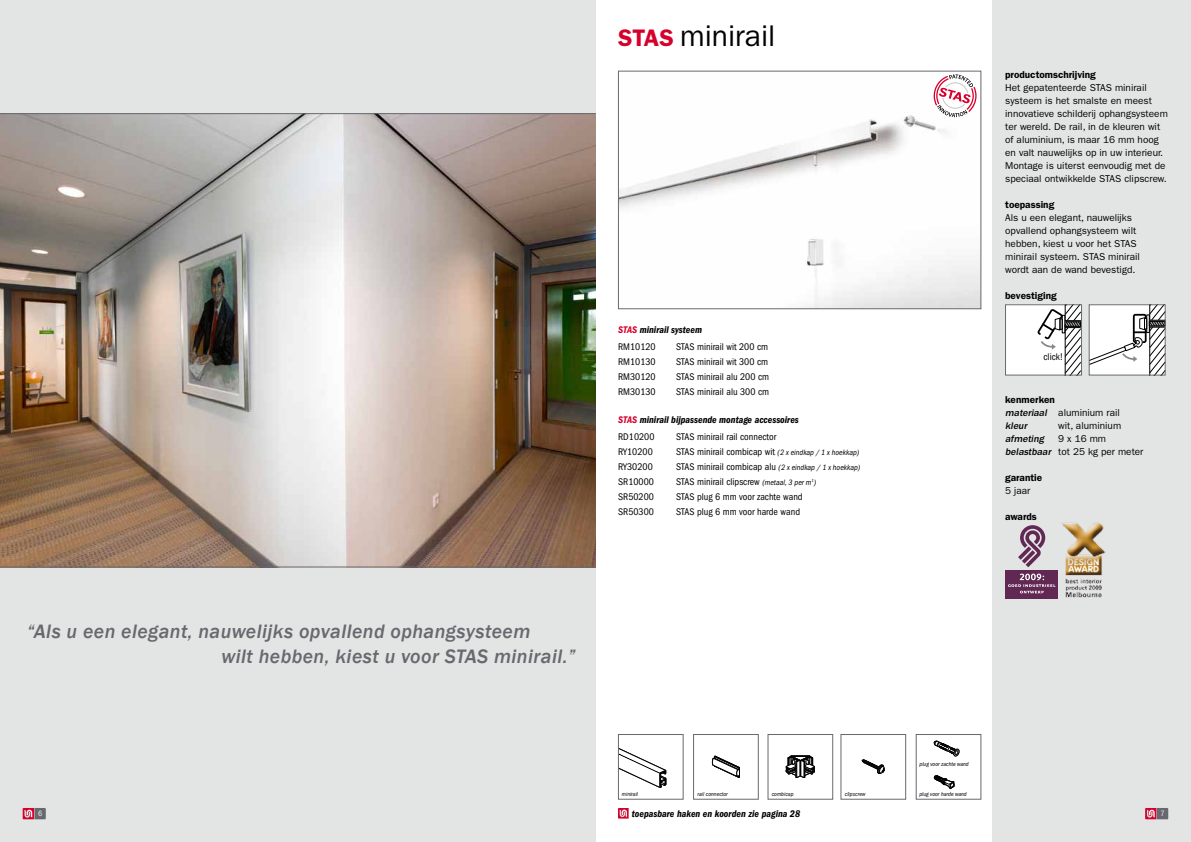
<style>
.page{position:relative;width:1191px;height:842px;background:#fff}
.page>*{position:absolute;margin:0;border:0;box-sizing:border-box;transform-origin:0 0}
.t1{font:30px "ITC Franklin Gothic Std";color:#000}
.t2{font:italic 500 20px/25px "Franklin Gothic";letter-spacing:.02em;color:#68696e}
.t3{font:10px/13px "ITC Franklin Gothic Std";color:#000}
.t4{font:condensed 10px "ITC Franklin Gothic Std";color:#000}
.t5{font:10px "ITC Franklin Gothic Std Dm Cd It";color:#000}
.t6{font:600 10px "ITC Franklin Gothic Std";color:#000}
.t7{font:italic 500 10px/13px "ITC Franklin Gothic Std";color:#000}
.t8{font:condensed 8px "ITC Franklin Gothic Std";color:#f2f2f3}
.t9{font:italic condensed 6px "ITC Franklin Gothic Std";color:#000}
.s1{font-weight:600;font-size:24px;color:#d6002d}
.s2{color:#d6002d}
.s3{font-style:italic;font-size:8px}
.s4{font-weight:600;font-style:normal}
.s5{font-weight:400;font-style:normal}
.s6{font-weight:500;font-style:italic}
</style>
<div class="page">
<div style="left:0;top:0;width:595px;height:842px;background:#e3e4e4"></div>
<hr style="left:0;top:567px;width:595px;height:1px;background:#68696e">
<img style="left:620px;top:91px;width:359px;height:216px">
<div style="left:618px;top:71px;width:363px;height:238px;border:1px solid #68696e"></div>
<div style="left:992px;top:0;width:199px;height:842px;background:#e3e4e4"></div>
<img style="left:0;top:114px;width:595px;height:453px">
<hr style="left:0;top:113px;width:595px;height:1px;background:#68696e">
<img style="left:1061px;top:523px;width:45px;height:75px">
<div style="left:1005px;top:570px;width:52px;height:29px;background:#622854"></div>
<svg style="left:1018px;top:525px;width:27px;height:42px"></svg>
<svg style="left:1008px;top:573px;width:47px;height:20px"></svg>
<svg style="left:1091px;top:307px;width:72px;height:66px;background:#ddd"></svg>
<div style="left:1089px;top:305px;width:76px;height:70px;border:1px solid #68696e"></div>
<div style="left:1005px;top:305px;width:76px;height:70px;background:#fff"></div>
<svg style="left:1037px;top:307px;width:42px;height:66px"></svg>
<div style="left:1005px;top:305px;width:76px;height:70px;border:1px solid #68696e"></div>
<svg style="left:933px;top:74px;width:43px;height:43px"></svg>
<svg style="left:618px;top:808px;width:10px;height:11px"></svg>
<svg style="left:620px;top:748px;width:46px;height:39px"></svg>
<div style="left:618px;top:734px;width:65px;height:65px;border:1px solid #68696e"></div>
<svg style="left:712px;top:756px;width:28px;height:22px"></svg>
<div style="left:693px;top:734px;width:65px;height:65px;border:1px solid #68696e"></div>
<svg style="left:786px;top:756px;width:29px;height:22px"></svg>
<div style="left:768px;top:734px;width:65px;height:65px;border:1px solid #68696e"></div>
<svg style="left:862px;top:759px;width:22px;height:15px"></svg>
<svg style="left:934px;top:775px;width:20px;height:14px"></svg>
<div style="left:916px;top:734px;width:65px;height:65px;border:1px solid #68696e"></div>
<svg style="left:933px;top:740px;width:26px;height:17px"></svg>
<svg style="left:23px;top:808px;width:23px;height:11px"></svg>
<svg style="left:1145px;top:808px;width:23px;height:11px"></svg>
<h2 class="t2" style="left:221px;top:619px;width:355px;text-indent:-194px">“Als u een elegant, nauwelijks opvallend ophangsysteem<br>wilt hebben, kiest u voor STAS minirail.”</h2>
<h1 class="t1" style="left:618px;top:18px;width:159px"><span class="s1">STAS</span> minirail</h1>
<p class="t5" style="left:618px;top:324px;width:85px"><span class="s2">STAS</span> minirail systeem</p>
<p class="t4" style="left:618px;top:341px;width:39px">RM10120</p>
<p class="t4" style="left:676px;top:341px;width:93px">STAS minirail wit 200 cm</p>
<p class="t4" style="left:618px;top:356px;width:39px">RM10130</p>
<p class="t4" style="left:676px;top:356px;width:93px">STAS minirail wit 300 cm</p>
<p class="t4" style="left:618px;top:371px;width:39px">RM30120</p>
<p class="t4" style="left:676px;top:371px;width:94px">STAS minirail alu 200 cm</p>
<p class="t4" style="left:618px;top:386px;width:39px">RM30130</p>
<p class="t4" style="left:676px;top:386px;width:94px">STAS minirail alu 300 cm</p>
<p class="t4" style="left:618px;top:431px;width:38px">RD10200</p>
<p class="t4" style="left:676px;top:431px;width:102px">STAS minirail rail connector</p>
<p class="t4" style="left:618px;top:446px;width:36px">RY10200</p>
<p class="t4" style="left:676px;top:446px;width:185px">STAS minirail combicap wit <span class="s3">(2 x eindkap / 1 x hoekkap)</span></p>
<p class="t4" style="left:618px;top:461px;width:36px">RY30200</p>
<p class="t4" style="left:676px;top:461px;width:186px">STAS minirail combicap alu <span class="s3">(2 x eindkap / 1 x hoekkap)</span></p>
<p class="t4" style="left:618px;top:476px;width:37px">SR10000</p>
<p class="t4" style="left:676px;top:476px;width:142px">STAS minirail clipscrew <span class="s3">(metaal, 3 per m</span><sup>1</sup><span class="s3">)</span></p>
<p class="t4" style="left:618px;top:491px;width:37px">SR50200</p>
<p class="t4" style="left:676px;top:491px;width:128px">STAS plug 6 mm voor zachte wand</p>
<p class="t4" style="left:618px;top:506px;width:37px">SR50300</p>
<p class="t4" style="left:676px;top:506px;width:125px">STAS plug 6 mm voor harde wand</p>
<p class="t5" style="left:618px;top:414px;width:182px"><span class="s2">STAS</span> minirail bijpassende montage accessoires</p>
<p class="t6" style="left:1005px;top:68px;width:92px">productomschrijving</p>
<p class="t3" style="left:1005px;top:81px;width:164px">Het gepatenteerde STAS minirail systeem is het smalste en meest innovatieve schilderij ophangsysteem ter wereld. De rail, in de kleuren wit of aluminium, is maar 16 mm hoog en valt nauwelijks op in uw interieur.<br>Montage is uiterst eenvoudig met de speciaal ontwikkelde STAS clipscrew.</p>
<p class="t6" style="left:1005px;top:198px;width:50px">toepassing</p>
<p class="t3" style="left:1005px;top:211px;width:136px">Als u een elegant, nauwelijks opvallend ophangsysteem wilt hebben, kiest u voor het STAS minirail systeem. STAS minirail wordt aan de wand bevestigd.</p>
<p class="t6" style="left:1005px;top:289px;width:53px">bevestiging</p>
<p class="t4" style="left:1043px;top:351px;width:21px">click!</p>
<p class="t7" style="left:1005px;top:393px;width:116px"><span class="s4">kenmerken<br></span>materiaal <span class="s5">aluminium rail </span>kleur</p>
<p class="t3" style="left:1005px;top:419px;width:140px;text-indent:53px">wit, aluminium <span class="s6">afmeting</span> 9 x 1 6 m m <span class="s6">belastbaar</span> tot 25 kg per meter</p>
<p class="t6" style="left:1005px;top:471px;width:38px">garantie</p>
<p class="t3" style="left:1005px;top:484px;width:27px">5 jaar</p>
<p class="t6" style="left:1005px;top:510px;width:33px">awards</p>
<p class="t9" style="left:919px;top:760px;width:51px">plug voor zachte wand</p>
<p class="t9" style="left:622px;top:790px;width:18px">minirail</p>
<p class="t9" style="left:697px;top:790px;width:32px">rail connector</p>
<p class="t9" style="left:771px;top:790px;width:23px">combicap</p>
<p class="t9" style="left:845px;top:790px;width:22px">clipscrew</p>
<p class="t9" style="left:919px;top:790px;width:49px">plug voor harde wand</p>
<p class="t5" style="left:632px;top:807px;width:170px">toepasbare haken en koorden zie pagina 28</p>
<p class="t8" style="left:38px;top:809px;width:6px">6</p>
<p class="t8" style="left:1160px;top:809px;width:6px">7</p>
</div>
